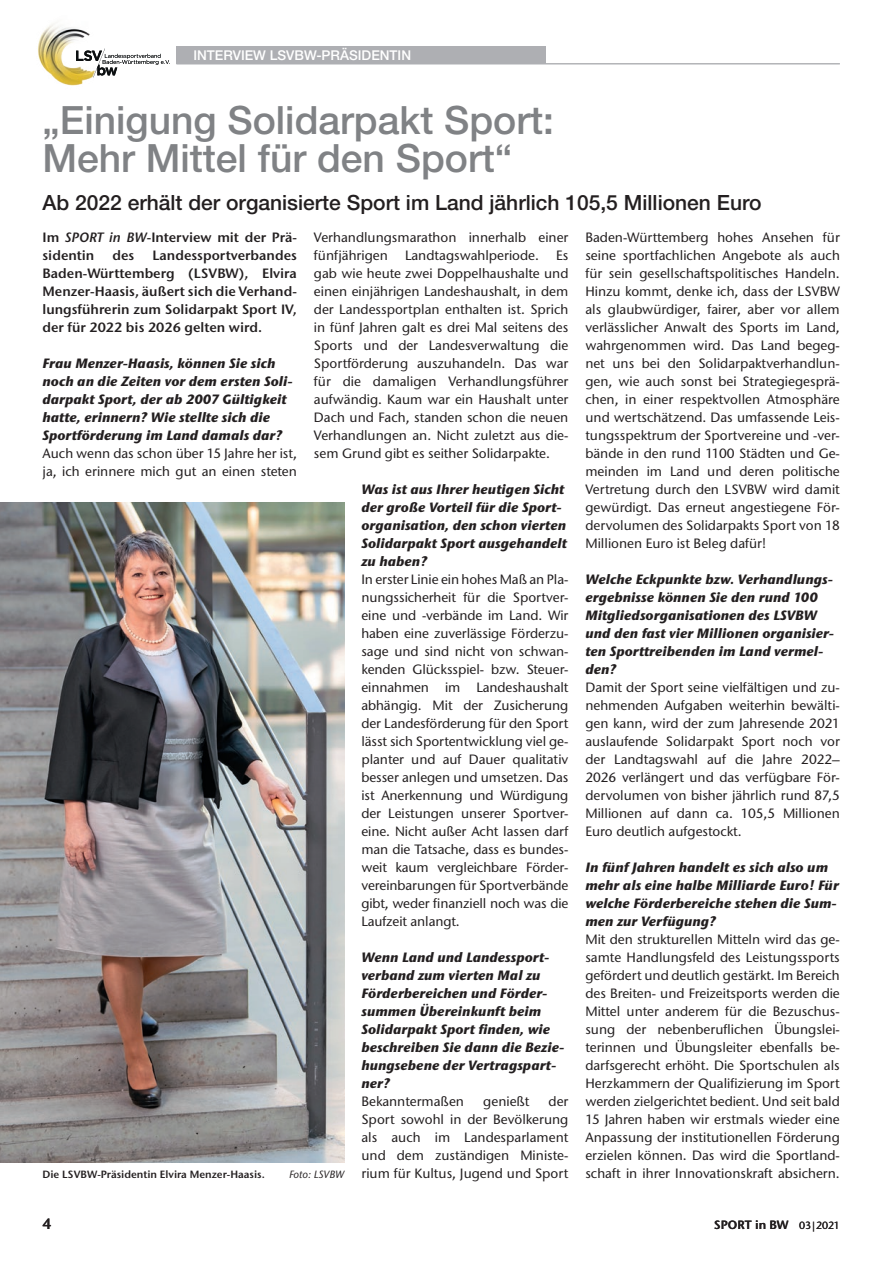
<style>
.page{position:relative;width:893px;height:1263px;background:#fff}
.page>*{position:absolute;margin:0;border:0;box-sizing:border-box;transform-origin:0 0}
.t1{font:500 39px/37.5px "Helvetica Neue LT Pro";color:#808285}
.t2{font:500 21px "Helvetica Neue LT Pro";color:#231f20}
.t3{font:600 15px "Stone Sans ITC Pro";color:#231f20}
.t4{font:500 13.5px/18px "Stone Sans ITC Pro";color:#231f20;text-align:justify}
.t5{font:italic 700 13.5px/18px "Stone Sans ITC Pro";color:#231f20}
.t6{font:600 13.5px/18px "Stone Sans ITC Pro";color:#231f20}
.t7{font:500 13.5px "Helvetica Neue LT Pro";color:#fff}
.t8{font:600 12px "Stone Sans ITC Pro";color:#231f20}
.t9{font:600 10.5px "Stone Sans ITC Pro";color:#231f20}
.t10{font:italic 500 10.5px "Stone Sans ITC Pro";letter-spacing:-.01em;color:#231f20}
.s1{font-style:italic}
.s2{font-weight:500;font-size:10.5px}
</style>
<div class="page">
<img style="left:38px;top:23px;width:56px;height:63px">
<hr style="left:176px;top:63px;width:664px;height:1px;background:#aeafb3">
<div style="left:176px;top:46px;width:370px;height:17px;background:#aeafb3"></div>
<svg style="left:76px;top:48px;width:94px;height:29px"></svg>
<img style="left:0;top:503px;width:344px;height:659px">
<p class="t7" style="left:193px;top:47px;width:219px">INTERVIEW LSVBW-PRÄSIDENTIN</p>
<h1 class="t1" style="left:43px;top:101px;width:513px">„Einigung Solidarpakt Sport:<br>Mehr Mittel für den Sport“</h1>
<h2 class="t2" style="left:43px;top:190px;width:720px">Ab 2022 erhält der organisierte Sport im Land jährlich 105,5 Millionen Euro</h2>
<p class="t6" style="left:43px;top:228px;width:256px">Im <span class="s1">SPORT in BW</span>-Interview mit der Prä&shy;sidentin</p>
<p class="t4" style="left:585px;top:228px;width:256px">Baden-Württemberg hohes Ansehen für seine sportfachlichen Angebote als auch für sein gesellschaftspolitisches Handeln.<br>Hinzu kommt, denke ich, dass der LSVBW als glaubwürdiger, fairer, aber vor allem verlässlicher Anwalt des Sports im Land, wahrgenommen wird. Das Land begeg&shy;net uns bei den Solidarpaktverhandlun&shy;gen, wie auch sonst bei Strategiegesprä&shy;chen, in einer respektvollen Atmosphäre und wertschätzend. Das umfassende Leis&shy;tungsspektrum der Sportvereine und -ver&shy;bände in den rund 1100 Städten und Ge&shy;meinden im Land und deren politische Vertretung durch den LSVBW wird damit gewürdigt. Das erneut angestiegene För&shy;dervolumen des Solidarpakts Sport von 18<br>Millionen Euro ist Beleg dafür!</p>
<p class="t5" style="left:585px;top:570px;width:250px">Welche Eckpunkte bzw. Verhandlungs&shy;ergebnisse können Sie den rund 100<br>Mitgliedsorganisationen des LSVBW und den fast vier Millionen organisier&shy;ten Sporttreibenden im Land vermel&shy;den?</p>
<p class="t4" style="left:585px;top:678px;width:256px">Damit der Sport seine vielfältigen und zu&shy;nehmenden Aufgaben weiterhin bewälti&shy;gen kann, wird der zum Jahresende 2021 auslaufende Solidarpakt Sport noch vor der Landtagswahl auf die Jahre 2022– 2026 verlängert und das verfügbare För&shy;dervolumen von bisher jährlich rund 87,5<br>Millionen auf dann ca. 105,5 Millionen Euro deutlich aufgestockt.</p>
<p class="t5" style="left:585px;top:858px;width:255px">In fünf Jahren handelt es sich also um mehr als eine halbe Milliarde Euro! Für welche Förderbereiche stehen die Sum&shy;men zur Verfügung?</p>
<p class="t4" style="left:585px;top:930px;width:256px">Mit den strukturellen Mitteln wird das ge&shy;samte Handlungsfeld des Leistungssports gefördert und deutlich gestärkt. Im Bereich des Breiten- und Freizeitsports werden die Mittel unter anderem für die Bezuschus&shy;sung der nebenberuflichen Übungslei&shy;terinnen und Übungsleiter ebenfalls be&shy;darfsgerecht erhöht. Die Sportschulen als Herzkammern der Qualifizierung im Sport werden zielgerichtet bedient. Und seit bald 15 Jahren haben wir erstmals wieder eine Anpassung der institutionellen Förderung erzielen können. Das wird die Sportland&shy;schaft in ihrer Innovationskraft absichern.</p>
<p class="t4" style="left:314px;top:228px;width:256px">Verhandlungsmarathon innerhalb einer fünfjährigen</p>
<p class="t4" style="left:405px;top:246px;width:135px">Landtagswahlperiode.</p>
<p class="t6" style="left:43px;top:246px;width:256px;text-align:justify;text-indent:110px">Landessportverbandes Baden-Württemberg (LSVBW), Elvira Menzer-Haasis, äußert sich die Verhand&shy;lungsführerin zum Solidarpakt Sport IV, der für 2022 bis 2026 gelten wird.</p>
<p class="t5" style="left:43px;top:354px;width:251px">Frau Menzer-Haasis, können Sie sich noch an die Zeiten vor dem ersten Soli&shy;darpakt Sport, der ab 2007 Gültigkeit hatte, erinnern? Wie stellte sich die Sportförderung im Land damals dar?</p>
<p class="t4" style="left:43px;top:444px;width:256px">Auch wenn das schon über 15 Jahre her ist, ja, ich erinnere mich gut an einen steten</p>
<p class="t6" style="left:113px;top:246px;width:23px">des</p>
<p class="t4" style="left:314px;top:246px;width:256px;text-indent:242px">Es gab wie heute zwei Doppelhaushalte und einen einjährigen Landeshaushalt, in dem der Landessportplan enthalten ist. Sprich in fünf Jahren galt es drei Mal seitens des Sports und der Landesverwaltung die Sportförderung auszuhandeln. Das war für die damaligen Verhandlungsführer aufwändig. Kaum war ein Haushalt unter Dach und Fach, standen schon die neuen Verhandlungen an. Nicht zuletzt aus die&shy;sem Grund gibt es seither Solidarpakte.</p>
<p class="t5" style="left:361px;top:480px;width:207px">Was ist aus Ihrer heutigen Sicht der große Vorteil für die Sport&shy;organisation, den schon vierten<br>Solidarpakt Sport ausgehandelt zu haben?</p>
<p class="t4" style="left:361px;top:570px;width:208px">In erster Linie ein hohes Maß an Pla&shy;nungssicherheit für die Sportver&shy;eine und -verbände im Land. Wir haben eine zuverlässige Förderzu&shy;sage und sind nicht von schwan&shy;kenden Glücksspiel- bzw. Steuer&shy;einnahmen im Landeshaushalt abhängig. Mit der Zusicherung der Landesförderung für den Sport lässt sich Sportentwicklung viel ge&shy;planter und auf Dauer qualitativ besser anlegen und umsetzen. Das ist Anerkennung und Würdigung der Leistungen unserer Sportver&shy;eine. Nicht außer Acht lassen darf man die Tatsache, dass es bundes&shy;weit kaum vergleichbare Förder&shy;vereinbarungen für Sportverbände gibt, weder finanziell noch was die Laufzeit anlangt.</p>
<p class="t5" style="left:361px;top:948px;width:204px">Wenn Land und Landessport&shy;verband zum vierten Mal zu<br>Förderbereichen und Förder&shy;summen Übereinkunft beim<br>Solidarpakt Sport finden, wie beschreiben Sie dann die Bezie&shy;hungsebene der Vertragspart&shy;ner?</p>
<p class="t4" style="left:361px;top:1092px;width:104px">Bekanntermaßen</p>
<p class="t4" style="left:483px;top:1092px;width:48px">genießt</p>
<p class="t4" style="left:361px;top:1092px;width:208px;text-indent:187px">der Sport sowohl in der Bevölkerung als auch im Landesparlament und dem zuständigen Ministe&shy;rium für Kultus, Jugend und Sport</p>
<p class="t9" style="left:43px;top:1168px;width:224px">Die LSVBW-Präsidentin Elvira Menzer-Haasis.</p>
<p class="t10" style="left:289px;top:1168px;width:57px">Foto: LSVBW</p>
<p class="t3" style="left:43px;top:1214px;width:11px">4</p>
<p class="t8" style="left:714px;top:1217px;width:127px">SPORT in BW <span class="s2">03|2021</span></p>
</div>
